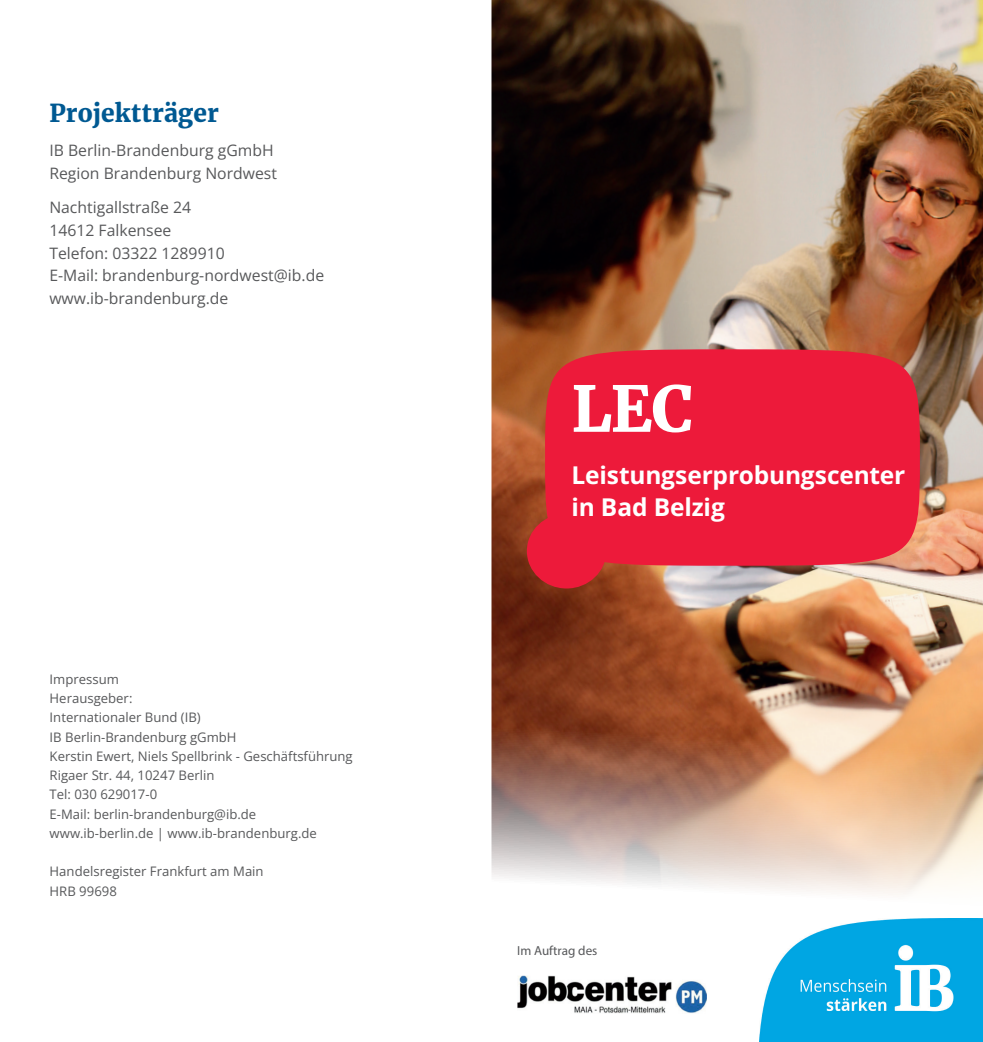
<style>
.page{position:relative;width:983px;height:1042px;background:#fff}
.page>*{position:absolute;margin:0;border:0;box-sizing:border-box;transform-origin:0 0}
.t1{font:900 63px "Merriweather";color:#fff}
.t2{font:700 24.5px/31.5px "Open Sans";letter-spacing:-.005em;color:#fff}
.t3{font:900 24.5px "Merriweather";letter-spacing:.005em;color:#005992}
.t4{font:15.75px/22.8px "Open Sans";color:#57585a}
.t5{font:13.12px/19.2px "Open Sans";color:#57585a}
.t6{font:13.12px "Myriad Pro";color:#57585a}
</style>
<div class="page">
<img style="left:491px;top:0;width:491px;height:691px">
<svg style="left:491px;top:691px;width:491px;height:312px"></svg>
<div style="left:526px;top:513px;width:80px;height:75px;background:#ed1a3a;border-radius:50%"></div>
<div style="left:545px;top:349px;width:374px;height:217px;background:#ed1a3a;border-radius:50%"></div>
<img style="left:759px;top:919px;width:223px;height:123px">
<img style="left:517px;top:976px;width:189px;height:37px">
<h2 class="t3" style="left:49px;top:96px;width:171px">Projektträger</h2>
<p class="t4" style="left:49px;top:139px;width:229px">IB Berlin-Brandenburg gGmbH<br>Region Brandenburg Nordwest</p>
<p class="t4" style="left:49px;top:195px;width:276px">Nachtigallstraße 24<br>14612 Falkensee<br>Telefon: 03322 1289910<br>E-Mail: brandenburg-nordwest@ib.de www.ib-brandenburg.de</p>
<p class="t5" style="left:50px;top:669px;width:304px">Impressum<br>Herausgeber:<br>Internationaler Bund (IB)<br>IB Berlin-Brandenburg gGmbH<br>Kerstin Ewert, Niels Spellbrink - Geschäftsführung<br>Rigaer Str. 44, 10247 Berlin<br>Tel: 030 629017-0<br>E-Mail: berlin-brandenburg@ib.de www.ib-berlin.de | www.ib-brandenburg.de</p>
<p class="t5" style="left:50px;top:861px;width:215px">Handelsregister Frankfurt am Main<br>HRB 99698</p>
<h1 class="t1" style="left:571px;top:365px;width:123px">LEC</h1>
<h2 class="t2" style="left:571px;top:459px;width:335px">Leistungserprobungscenter in Bad Belzig</h2>
<p class="t6" style="left:517px;top:942px;width:82px">Im Auftrag des</p>
</div>
